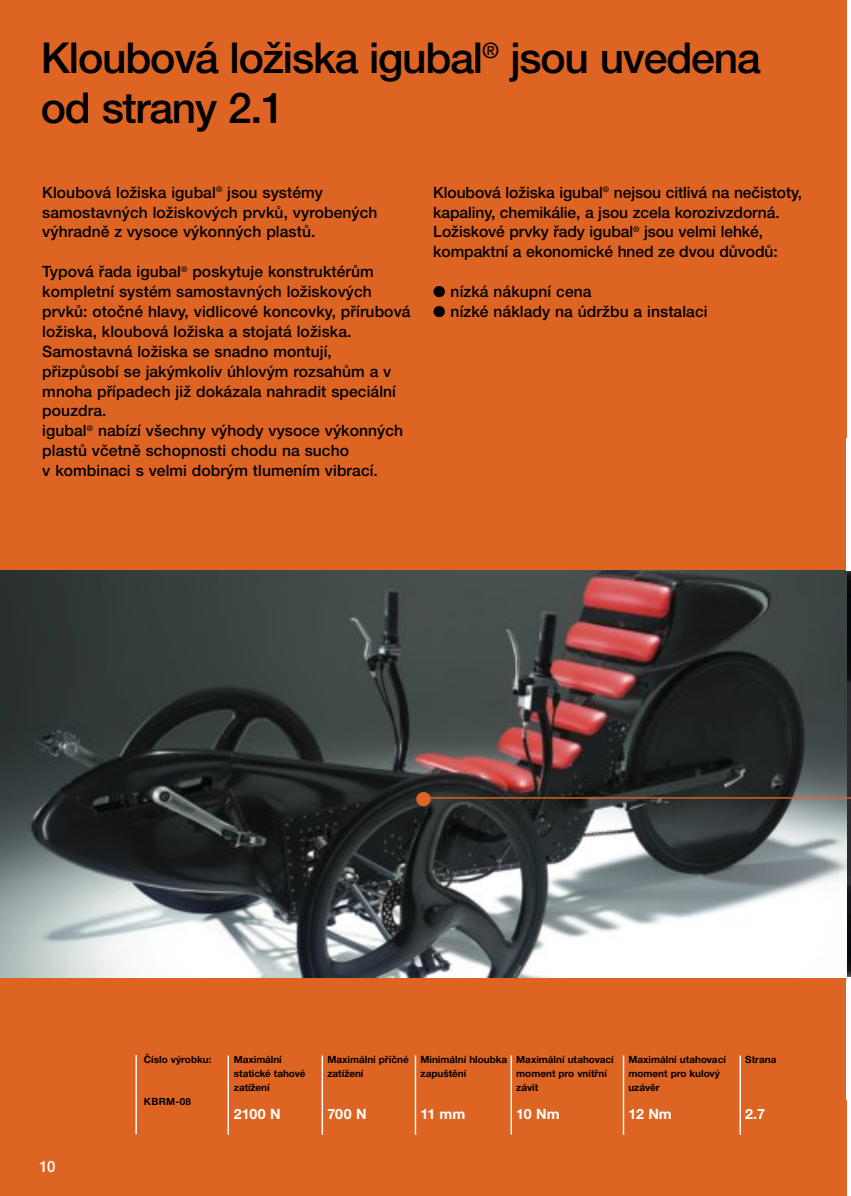
<style>
.page{position:relative;width:851px;height:1196px;background:#fff}
.page>*{position:absolute;margin:0;border:0;box-sizing:border-box;transform-origin:0 0}
.t1{font:500 42.6px/49.8px "Helvetica Neue CE";letter-spacing:-.03em;color:#000}
.t2{font:19.8px "Zapf Dingbats";color:#de6423}
.t3{font:500 15.6px/19.8px "Helvetica Neue CE";letter-spacing:.005em;color:#000}
.t4{font:500 15.6px "Helvetica Neue CE";color:#fff;scale:.95 1}
.t5{font:700 14.2px "Helvetica Neue CE";color:#fff}
.t6{font:700 10px/14.2px "Helvetica Neue CE";color:#000}
</style>
<div class="page">
<div style="left:0;top:0;width:846px;height:1196px;background:#de6423"></div>
<img style="left:846px;top:571px;width:4px;height:406px">
<img style="left:0;top:571px;width:846px;height:406px">
<hr style="left:423px;top:797px;width:427px;height:1px;background:#de6423">
<hr style="left:227px;top:1055px;width:2px;height:79px;background:#fff">
<hr style="left:622px;top:1055px;width:1px;height:79px;background:#fff">
<hr style="left:510px;top:1055px;width:1px;height:79px;background:#fff">
<hr style="left:414px;top:1055px;width:2px;height:79px;background:#fff">
<hr style="left:321px;top:1055px;width:2px;height:79px;background:#fff">
<hr style="left:135px;top:1055px;width:2px;height:79px;background:#fff">
<hr style="left:739px;top:1055px;width:1px;height:79px;background:#fff">
<h1 class="t1" style="left:41px;top:37px;width:721px">Kloubová ložiska igubal<sup>®</sup> jsou uvedena od strany 2.1</h1>
<p class="t3" style="left:42px;top:184px;width:336px">Kloubová ložiska igubal<sup>®</sup> jsou systémy samostavných ložiskových prvků, vyrobených výhradně z vysoce výkonných plastů.</p>
<p class="t3" style="left:42px;top:263px;width:369px">Typová řada igubal<sup>®</sup> poskytuje konstruktérům kompletní systém samostavných ložiskových prvků: otočné hlavy, vidlicové koncovky, přírubová ložiska, kloubová ložiska a stojatá ložiska.<br>Samostavná ložiska se snadno montují, přizpůsobí se jakýmkoliv úhlovým rozsahům a v mnoha případech již dokázala nahradit speciální pouzdra.<br>igubal<sup>®</sup> nabízí všechny výhody vysoce výkonných plastů včetně schopnosti chodu na sucho<br>v kombinaci s velmi dobrým tlumením vibrací.</p>
<p class="t3" style="left:433px;top:184px;width:370px">Kloubová ložiska igubal<sup>®</sup> nejsou citlivá na nečistoty, kapaliny, chemikálie, a jsou zcela korozivzdorná.<br>Ložiskové prvky řady igubal<sup>®</sup> jsou velmi lehké, kompaktní a ekonomické hned ze dvou důvodů:</p>
<p class="t3" style="left:433px;top:283px;width:160px">● nízká nákupní cena</p>
<p class="t3" style="left:433px;top:303px;width:276px">● nízké náklady na údržbu a instalaci</p>
<p class="t2" style="left:415px;top:787px;width:17px">●</p>
<p class="t4" style="left:39px;top:1160px;width:18px">10</p>
<p class="t6" style="left:144px;top:1053px;width:69px">Číslo výrobku:</p>
<p class="t6" style="left:144px;top:1095px;width:49px">KBRM-08</p>
<p class="t6" style="left:234px;top:1053px;width:73px">Maximální statické tahové zatížení</p>
<p class="t5" style="left:234px;top:1109px;width:48px">2100 N</p>
<p class="t6" style="left:327px;top:1053px;width:83px">Maximální příčné zatížení</p>
<p class="t5" style="left:327px;top:1109px;width:41px">700 N</p>
<p class="t6" style="left:420px;top:1053px;width:88px">Minimální hloubka zapuštění</p>
<p class="t5" style="left:420px;top:1109px;width:46px">11 mm</p>
<p class="t6" style="left:516px;top:1053px;width:99px">Maximální utahovací moment pro vnitřní závit</p>
<p class="t5" style="left:516px;top:1109px;width:45px">10 Nm</p>
<p class="t6" style="left:628px;top:1053px;width:99px">Maximální utahovací moment pro kulový uzávěr</p>
<p class="t5" style="left:628px;top:1109px;width:45px">12 Nm</p>
<p class="t6" style="left:744px;top:1053px;width:33px">Strana</p>
<p class="t5" style="left:744px;top:1109px;width:21px">2.7</p>
</div>
